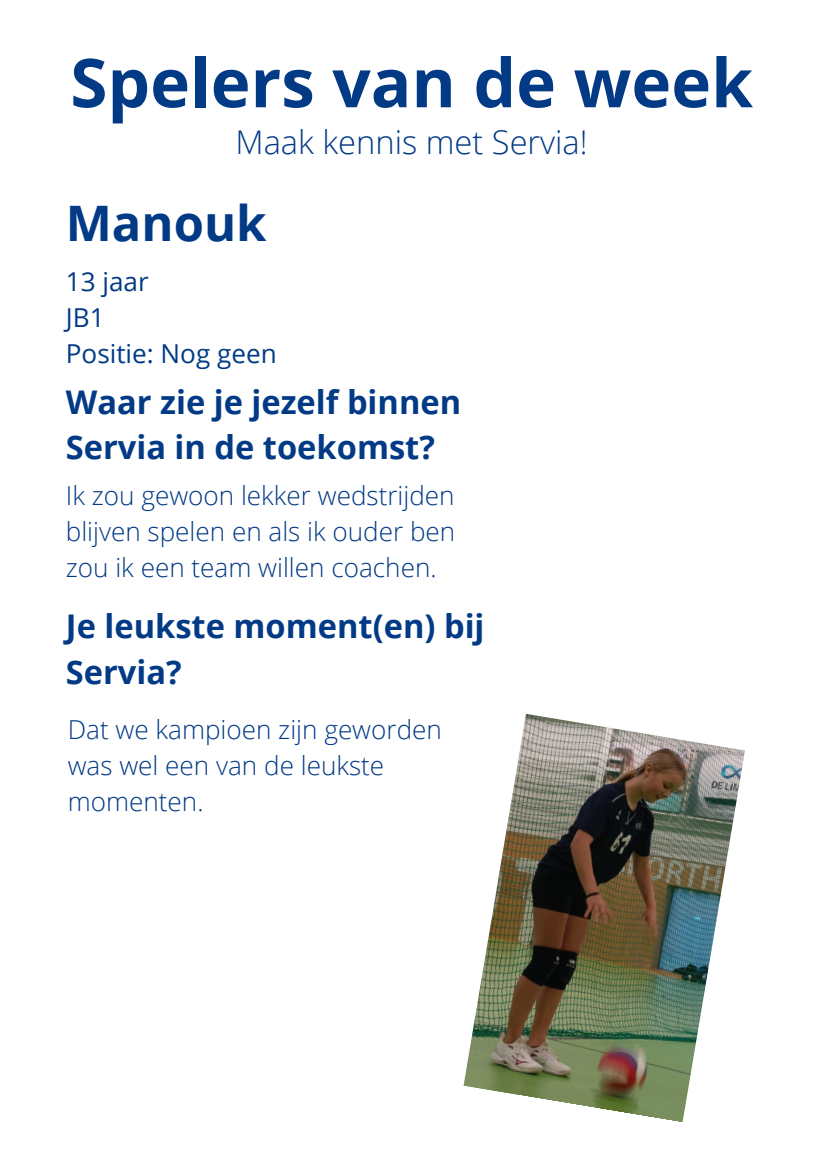
<style>
.page{position:relative;width:823px;height:1163px;background:#fff}
.page>*{position:absolute;margin:0;border:0;box-sizing:border-box;transform-origin:0 0}
.t1{font:700 67.44px "Open Sans";color:#023a86}
.t2{font:700 48.94px "Open Sans";color:#023a86}
.t3{font:700 32.62px/45.5px "Open Sans";color:#023a86}
.t4{font:300 32.62px "Open Sans";color:#023a86}
.t5{font:300 26.06px/36.2px "Open Sans";color:#023a86;text-align:justify}
.t6{font:26.06px/36.2px "Open Sans";color:#023a86}
</style>
<div class="page">
<img style="left:463px;top:714px;width:281px;height:408px">
<h1 class="t1" style="left:70px;top:35px;width:684px">Spelers van de week</h1>
<p class="t4" style="left:235px;top:119px;width:353px">Maak kennis met Servia!</p>
<h2 class="t2" style="left:66px;top:189px;width:202px">Manouk</h2>
<p class="t6" style="left:66px;top:262px;width:212px">13 jaar<br>JB1<br>Positie: Nog geen</p>
<p class="t3" style="left:66px;top:378px;width:396px">Waar zie je jezelf binnen<br>Servia in de toekomst?</p>
<p class="t5" style="left:66px;top:476px;width:391px">Ik zou gewoon lekker wedstrijden blijven spelen en als ik ouder ben zou ik een team willen coachen.</p>
<p class="t3" style="left:66px;top:602px;width:420px">Je leukste moment(en) bij<br>Servia?</p>
<p class="t5" style="left:68px;top:710px;width:375px;text-align:left">Dat we kampioen zijn geworden was wel een van de leukste momenten.</p>
</div>
